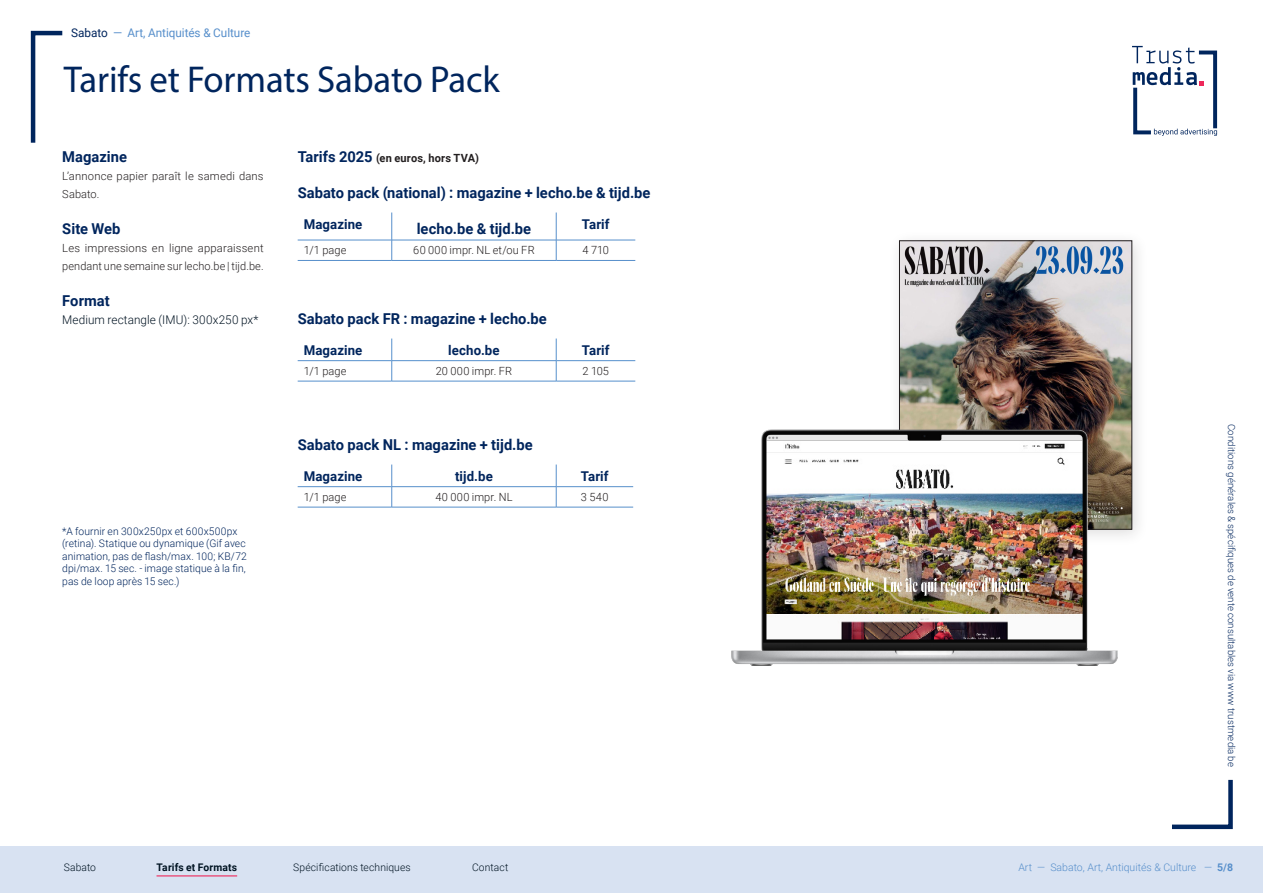
<style>
.page{position:relative;width:1263px;height:893px;background:#fff}
.page>*{position:absolute;margin:0;border:0;box-sizing:border-box;transform-origin:0 0}
.Paginatitel{font:37.5px "Myriad Pro";letter-spacing:-.005em;color:#00255d}
.Table_title{font:700 15px "Roboto";letter-spacing:.005em;color:#00255d}
.Body_Titel{font:700 15px "Roboto";color:#00255d}
.Body{font:700 15px "Roboto";letter-spacing:.005em;color:#00255d}
.Table_header{font:700 13.5px "Roboto";letter-spacing:.005em;color:#00255d}
.Body-2{font:300 12px "Roboto";letter-spacing:.005em;color:#001322}
.Titel{font:12px "Roboto";letter-spacing:-.005em;color:#578fcb}
.Table_body{font:300 11.25px/18px "Roboto";letter-spacing:.01em;color:#231f20}
.Body_Titel-2{font:700 11.25px "Roboto";letter-spacing:.015em;color:#231f20}
.Table_footer{font:300 10.5px/12.6px "Roboto";letter-spacing:.01em;color:#00255d}
.Footer_nav{font:300 10.5px "Roboto";letter-spacing:.01em;color:#001322}
.t1{font:300 10.5px "Roboto";color:#578fcb}
.Footer_nav_bold{font:700 10.5px "Roboto";letter-spacing:.015em;color:#001322}
.Footer_nav-2{font:300 9.75px "Roboto";letter-spacing:.015em;color:#00255d}
.s1{color:#00255d}
.s2{font-size:15px;color:#00255d}
.s3{font-weight:700}
</style>
<div class="page">
<svg style="left:1132px;top:46px;width:86px;height:90px"></svg>
<svg style="left:1172px;top:779px;width:61px;height:51px"></svg>
<svg style="left:30px;top:30px;width:33px;height:113px"></svg>
<div style="left:0;top:846px;width:1263px;height:47px;background:#d8e2f2"></div>
<hr style="left:157px;top:875px;width:80px;height:1px;background:#ee285a">
<hr style="left:298px;top:260px;width:94px;height:1px;background:#578fcb">
<hr style="left:392px;top:260px;width:164px;height:1px;background:#578fcb">
<hr style="left:556px;top:260px;width:79px;height:1px;background:#578fcb">
<hr style="left:298px;top:240px;width:94px;height:1px;background:#578fcb">
<hr style="left:392px;top:240px;width:164px;height:1px;background:#578fcb">
<hr style="left:556px;top:240px;width:79px;height:1px;background:#578fcb">
<svg style="left:556px;top:213px;width:1px;height:47px"></svg>
<svg style="left:391px;top:213px;width:1px;height:47px"></svg>
<hr style="left:298px;top:360px;width:94px;height:1px;background:#5590cc">
<hr style="left:392px;top:360px;width:164px;height:1px;background:#5590cc">
<hr style="left:556px;top:360px;width:79px;height:1px;background:#5590cc">
<hr style="left:298px;top:381px;width:94px;height:1px;background:#5590cc">
<hr style="left:392px;top:381px;width:164px;height:1px;background:#5590cc">
<hr style="left:556px;top:381px;width:79px;height:1px;background:#5590cc">
<svg style="left:556px;top:339px;width:1px;height:42px"></svg>
<svg style="left:391px;top:339px;width:1px;height:42px"></svg>
<hr style="left:298px;top:507px;width:94px;height:1px;background:#578fcb">
<hr style="left:392px;top:507px;width:164px;height:1px;background:#578fcb">
<hr style="left:556px;top:507px;width:77px;height:1px;background:#578fcb">
<hr style="left:298px;top:486px;width:94px;height:1px;background:#578fcb">
<hr style="left:392px;top:486px;width:164px;height:1px;background:#578fcb">
<hr style="left:556px;top:486px;width:77px;height:1px;background:#578fcb">
<svg style="left:556px;top:465px;width:1px;height:42px"></svg>
<svg style="left:391px;top:465px;width:1px;height:42px"></svg>
<div style="left:888px;top:229px;width:261px;height:317px;background:#231f20;opacity:.15"></div>
<img style="left:901px;top:243px;width:229px;height:284px">
<div style="left:899px;top:241px;width:233px;height:288px;border:1px solid #231f20"></div>
<img style="left:731px;top:406px;width:392px;height:260px">
<p class="Titel" style="left:71px;top:24px;width:181px"><span class="s1">Sabato</span> — Art, Antiquités &amp; Culture</p>
<p class="Paginatitel" style="left:64px;top:56px;width:437px">Tarifs et Formats Sabato Pack</p>
<p class="Body_Titel" style="left:62px;top:146px;width:66px">Magazine</p>
<p class="Table_body" style="left:62px;top:167px;width:203px">L’annonce papier paraît le samedi dans<br>Sabato.</p>
<p class="Body_Titel" style="left:62px;top:218px;width:60px">Site Web</p>
<p class="Table_body" style="left:62px;top:239px;width:203px">Les impressions en ligne apparaissent pendant une semaine sur lecho.be | tijd.be.</p>
<p class="Body" style="left:62px;top:290px;width:49px">Format</p>
<p class="Body-2" style="left:62px;top:311px;width:198px">Medium rectangle (IMU): 300x250 px*</p>
<p class="Table_footer" style="left:62px;top:524px;width:186px">*A fournir en 300x250px et 600x500px (retina). Statique ou dynamique (Gif avec animation, pas de flash/max. 100; KB/72 dpi/max. 15 sec. - image statique à la fin, pas de loop après 15 sec.)</p>
<p class="Body_Titel-2" style="left:298px;top:150px;width:183px"><span class="s2">Tarifs 2025</span> (en euros, hors TVA)</p>
<p class="Table_title" style="left:298px;top:182px;width:354px">Sabato pack (national) : magazine + lecho.be &amp; tijd.be</p>
<p class="Table_header" style="left:304px;top:214px;width:60px">Magazine</p>
<p class="Table_title" style="left:417px;top:218px;width:116px">lecho.be &amp; tijd.be</p>
<p class="Table_header" style="left:582px;top:214px;width:29px">Tarif</p>
<p class="Table_body" style="left:304px;top:241px;width:44px">1/1 page</p>
<p class="Table_body" style="left:413px;top:241px;width:123px">60 000 impr. NL et/ou FR</p>
<p class="Table_body" style="left:582px;top:241px;width:28px">4 710</p>
<p class="Table_title" style="left:298px;top:308px;width:251px">Sabato pack FR : magazine + lecho.be</p>
<p class="Table_header" style="left:304px;top:340px;width:60px">Magazine</p>
<p class="Table_header" style="left:448px;top:340px;width:53px">lecho.be</p>
<p class="Table_header" style="left:582px;top:340px;width:29px">Tarif</p>
<p class="Table_body" style="left:304px;top:362px;width:44px">1/1 page</p>
<p class="Table_body" style="left:436px;top:362px;width:78px">20 000 impr. FR</p>
<p class="Table_body" style="left:582px;top:362px;width:28px">2 105</p>
<p class="Table_title" style="left:298px;top:434px;width:237px">Sabato pack NL : magazine + tijd.be</p>
<p class="Table_header" style="left:304px;top:466px;width:60px">Magazine</p>
<p class="Table_header" style="left:455px;top:466px;width:39px">tijd.be</p>
<p class="Table_header" style="left:581px;top:466px;width:29px">Tarif</p>
<p class="Table_body" style="left:304px;top:488px;width:44px">1/1 page</p>
<p class="Table_body" style="left:435px;top:488px;width:79px">40 000 impr. NL</p>
<p class="Table_body" style="left:581px;top:488px;width:29px">3 540</p>
<p class="Footer_nav-2" style="left:1238px;top:424px;width:344px;rotate:90deg">Conditions générales &amp; spécifiques de vente consultables via www trustmedia be</p>
<p class="Footer_nav" style="left:64px;top:860px;width:34px">Sabato</p>
<p class="Footer_nav_bold" style="left:157px;top:860px;width:82px">Tarifs et Formats</p>
<p class="Footer_nav" style="left:293px;top:860px;width:119px">Spécifications techniques</p>
<p class="t1" style="left:1018px;top:860px;width:216px">Art — Sabato, Art, Antiquités &amp; Culture — <span class="s3">5/8</span></p>
<p class="Footer_nav" style="left:472px;top:860px;width:38px">Contact</p>
</div>
